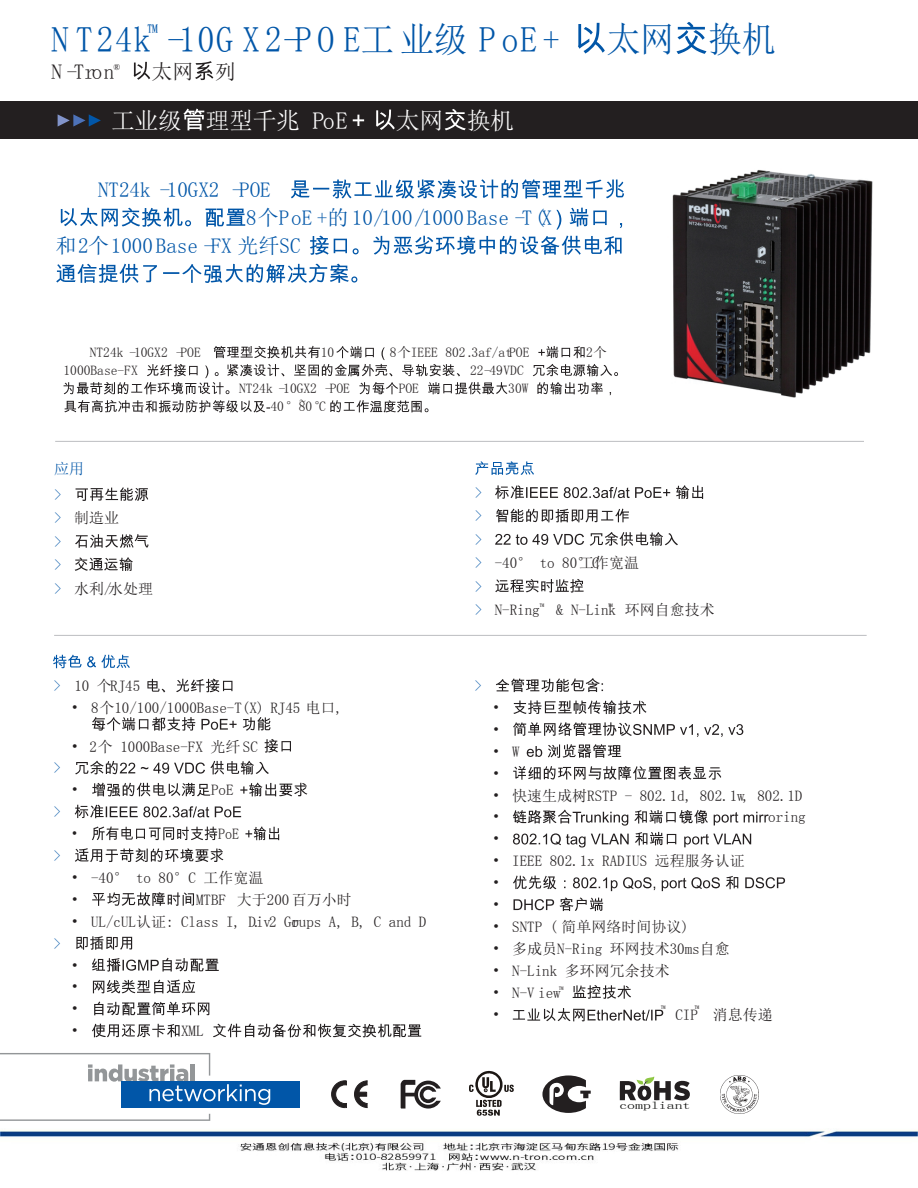
<style>
.page{position:relative;width:918px;height:1188px;background:#fff}
.page>*{position:absolute;margin:0;border:0;box-sizing:border-box;transform-origin:0 0}
.t1{font:36px "Arial Unicode MS";letter-spacing:.045em;color:#0156a8;scale:.95 1}
.t2{font:24px "Arial Unicode MS";letter-spacing:-.015em;color:#fff}
.t3{font:21px "Arial Unicode MS";color:#0156a8}
.t4{font:21px "Arial Unicode MS";letter-spacing:.015em;color:#231f20}
.t5{font:15px/21.9px "Arial Unicode MS";color:#231f20}
.t6{font:15px/26.2px "Arial Unicode MS";color:#0156a8}
.t7{font:15px "Arial Unicode MS";color:#231f20;scale:.94 1}
.t8{font:13.5px "Arial Unicode MS";color:#231f20}
.t9{font:10.35px "Arial Unicode MS";color:#040503;scale:1.53 1}
.t10{font:8.7px "Arial Unicode MS";color:#231f20}
.s1{color:#0156a8}
</style>
<div class="page">
<div style="left:0;top:102px;width:918px;height:37px;background:#231f20"></div>
<div style="left:121px;top:1081px;width:178px;height:27px;background:#0156a8"></div>
<svg style="left:0;top:1114px;width:210px;height:7px"></svg>
<svg style="left:0;top:1053px;width:270px;height:52px"></svg>
<svg style="left:58px;top:114px;width:43px;height:13px"></svg>
<svg style="left:331px;top:1080px;width:16px;height:28px"></svg>
<svg style="left:354px;top:1080px;width:14px;height:28px"></svg>
<svg style="left:401px;top:1080px;width:40px;height:29px"></svg>
<svg style="left:469px;top:1071px;width:45px;height:45px"></svg>
<svg style="left:542px;top:1075px;width:49px;height:38px"></svg>
<img style="left:720px;top:1075px;width:38px;height:39px">
<svg style="left:620px;top:1077px;width:70px;height:24px"></svg>
<svg style="left:53px;top:655px;width:77px;height:13px"></svg>
<svg style="left:147px;top:679px;width:85px;height:14px"></svg>
<svg style="left:92px;top:717px;width:179px;height:14px"></svg>
<svg style="left:264px;top:739px;width:27px;height:14px"></svg>
<svg style="left:75px;top:761px;width:194px;height:14px"></svg>
<svg style="left:92px;top:783px;width:119px;height:13px"></svg>
<svg style="left:240px;top:783px;width:67px;height:13px"></svg>
<svg style="left:75px;top:805px;width:166px;height:13px"></svg>
<svg style="left:92px;top:826px;width:125px;height:14px"></svg>
<svg style="left:245px;top:826px;width:34px;height:14px"></svg>
<svg style="left:75px;top:848px;width:148px;height:14px"></svg>
<svg style="left:92px;top:892px;width:102px;height:14px"></svg>
<svg style="left:76px;top:936px;width:56px;height:14px"></svg>
<svg style="left:92px;top:958px;width:127px;height:14px"></svg>
<svg style="left:93px;top:980px;width:102px;height:13px"></svg>
<svg style="left:94px;top:1002px;width:115px;height:13px"></svg>
<svg style="left:92px;top:1024px;width:88px;height:13px"></svg>
<svg style="left:213px;top:1023px;width:208px;height:14px"></svg>
<svg style="left:578px;top:23px;width:27px;height:31px"></svg>
<svg style="left:677px;top:22px;width:29px;height:32px"></svg>
<svg style="left:134px;top:62px;width:16px;height:18px"></svg>
<svg style="left:195px;top:61px;width:18px;height:19px"></svg>
<svg style="left:183px;top:109px;width:21px;height:21px"></svg>
<svg style="left:353px;top:110px;width:42px;height:20px"></svg>
<svg style="left:445px;top:109px;width:21px;height:21px"></svg>
<hr style="left:54px;top:635px;width:813px;height:1px;background:#bcbdc0">
<hr style="left:55px;top:441px;width:809px;height:1px;background:#bcbdc0">
<svg style="left:475px;top:461px;width:59px;height:14px"></svg>
<svg style="left:495px;top:485px;width:208px;height:14px"></svg>
<svg style="left:496px;top:509px;width:133px;height:13px"></svg>
<svg style="left:495px;top:532px;width:183px;height:14px"></svg>
<svg style="left:495px;top:579px;width:89px;height:14px"></svg>
<svg style="left:76px;top:487px;width:72px;height:14px"></svg>
<svg style="left:75px;top:534px;width:74px;height:14px"></svg>
<svg style="left:75px;top:557px;width:58px;height:14px"></svg>
<svg style="left:496px;top:678px;width:107px;height:14px"></svg>
<svg style="left:513px;top:700px;width:134px;height:14px"></svg>
<svg style="left:513px;top:722px;width:230px;height:15px"></svg>
<svg style="left:527px;top:744px;width:94px;height:14px"></svg>
<svg style="left:513px;top:766px;width:208px;height:14px"></svg>
<svg style="left:513px;top:810px;width:256px;height:16px"></svg>
<svg style="left:513px;top:832px;width:238px;height:16px"></svg>
<svg style="left:513px;top:876px;width:272px;height:15px"></svg>
<svg style="left:514px;top:897px;width:89px;height:14px"></svg>
<svg style="left:573px;top:985px;width:58px;height:14px"></svg>
<svg style="left:513px;top:1008px;width:150px;height:13px"></svg>
<img style="left:672px;top:170px;width:201px;height:228px">
<svg style="left:291px;top:179px;width:333px;height:20px"></svg>
<svg style="left:61px;top:208px;width:184px;height:19px"></svg>
<svg style="left:310px;top:208px;width:312px;height:47px"></svg>
<svg style="left:56px;top:264px;width:301px;height:19px"></svg>
<svg style="left:538px;top:346px;width:47px;height:12px"></svg>
<svg style="left:533px;top:364px;width:85px;height:12px"></svg>
<svg style="left:64px;top:346px;width:443px;height:48px"></svg>
<svg style="left:537px;top:382px;width:74px;height:13px"></svg>
<svg style="left:64px;top:400px;width:206px;height:12px"></svg>
<svg style="left:330px;top:400px;width:99px;height:12px"></svg>
<img style="left:0;top:1130px;width:918px;height:41px">
<h1 class="t1" style="left:51px;top:21px;width:536px">N T24k<sup>™</sup> -10G X2-PO E工业级 PoE+</h1>
<h1 class="t1" style="left:606px;top:21px;width:180px">太网 换机</h1>
<h3 class="t4" style="left:51px;top:61px;width:70px">N -Tron<sup>®</sup></h3>
<h3 class="t4" style="left:151px;top:61px;width:86px">太网 列</h3>
<h2 class="t2" style="left:111px;top:108px;width:238px">工业级 理型千兆 PoE</h2>
<h2 class="t2" style="left:396px;top:108px;width:120px">太网 换机</h2>
<h3 class="t3" style="left:98px;top:179px;width:174px">NT24k -10GX2 -POE</h3>
<h3 class="t3" style="left:246px;top:207px;width:307px">8个PoE +的 10/100/1000 Base -T(X</h3>
<h3 class="t3" style="left:56px;top:235px;width:247px">和2个1000 Base -FX 光纤SC</h3>
<p class="t8" style="left:90px;top:346px;width:113px">NT24k -10GX2 -POE</p>
<p class="t8" style="left:321px;top:346px;width:15px">10</p>
<p class="t8" style="left:390px;top:346px;width:141px">8个IEEE 802 .3af/atPOE</p>
<p class="t8" style="left:586px;top:346px;width:23px">2个</p>
<p class="t8" style="left:64px;top:364px;width:76px">1000Base-FX</p>
<p class="t8" style="left:470px;top:364px;width:55px">22-49VDC</p>
<p class="t8" style="left:239px;top:382px;width:113px">NT24k -10GX2 -POE</p>
<p class="t8" style="left:399px;top:382px;width:22px">POE</p>
<p class="t8" style="left:508px;top:382px;width:22px">30W</p>
<p class="t8" style="left:271px;top:400px;width:58px">40°~80°C</p>
<p class="t6" style="left:54px;top:455px;width:31px">应用&gt;</p>
<p class="t5" style="left:54px;top:506px;width:101px;line-height:23.4px"><span class="s1">&gt;</span> 制造业<br><span class="s1">&gt;<br>&gt;<br>&gt;</span> 水利/水处理</p>
<p class="t5" style="left:53px;top:675px;width:88px"><span class="s1">&gt;</span> 10 个RJ45</p>
<p class="t5" style="left:71px;top:697px;width:273px">• 8个10/100/1000Base-T(X) RJ45 电口,</p>
<p class="t5" style="left:71px;top:735px;width:188px">• 2个 1000Base-FX 光纤 SC</p>
<p class="t6" style="left:53px;top:755px;width:9px">&gt;</p>
<p class="t5" style="left:71px;top:779px;width:9px">•</p>
<p class="t5" style="left:211px;top:779px;width:24px">PoE</p>
<p class="t6" style="left:53px;top:799px;width:9px">&gt;</p>
<p class="t7" style="left:71px;top:826px;width:9px">•</p>
<p class="t7" style="left:218px;top:826px;width:24px">PoE</p>
<p class="t6" style="left:53px;top:843px;width:9px">&gt;</p>
<p class="t5" style="left:71px;top:867px;width:194px">• -40° to 80°C 工作宽温•</p>
<p class="t5" style="left:196px;top:889px;width:157px">MTBF 大于200 百万小时</p>
<p class="t5" style="left:71px;top:910px;width:201px">• UL/cUL认证: Class I, Div</p>
<p class="t5" style="left:254px;top:910px;width:174px">. 2 Groups A, B, C and D</p>
<p class="t6" style="left:53px;top:930px;width:9px">&gt;</p>
<p class="t5" style="left:71px;top:954px;width:9px;text-align:justify">• • • •</p>
<p class="t5" style="left:181px;top:1020px;width:24px">XML</p>
<p class="t5" style="left:475px;top:481px;width:126px;line-height:23.4px"><span class="s1">&gt;<br>&gt;<br>&gt;<br>&gt;</span> -40° to 80°C</p>
<p class="t5" style="left:579px;top:552px;width:61px">工作宽温</p>
<p class="t5" style="left:475px;top:574px;width:241px;line-height:23.4px"><span class="s1">&gt;<br>&gt;</span> N-Ring<sup>™</sup> &amp; N-Link<sup>™</sup> 环网自愈技术</p>
<p class="t6" style="left:475px;top:673px;width:9px">&gt;</p>
<p class="t5" style="left:492px;top:697px;width:9px">• •</p>
<p class="t5" style="left:492px;top:740px;width:29px">• W •</p>
<p class="t5" style="left:492px;top:784px;width:312px">• 快速生成树RSTP - 802.1d, 802.1w, 802.1D •</p>
<p class="t5" style="left:768px;top:806px;width:39px">oring</p>
<p class="t5" style="left:492px;top:828px;width:9px">•</p>
<p class="t5" style="left:492px;top:850px;width:254px">• IEEE 802.1x RADIUS 远程服务认证•<br>•</p>
<p class="t5" style="left:492px;top:916px;width:198px">• SNTP ( 简单网络时间协议)</p>
<p class="t5" style="left:492px;top:938px;width:239px">• 多成员N-Ring 环网技术30ms自愈</p>
<p class="t5" style="left:492px;top:959px;width:179px">• N-Link 多环网冗余技术</p>
<p class="t5" style="left:492px;top:981px;width:73px">• N-V iew<sup>™ </sup>•</p>
<p class="t10" style="left:661px;top:1004px;width:6px">™</p>
<p class="t10" style="left:695px;top:1004px;width:6px">™</p>
<p class="t5" style="left:675px;top:1004px;width:99px">CIP 消息传递</p>
<p class="t9" style="left:619px;top:1101px;width:48px">compliant</p>
</div>
